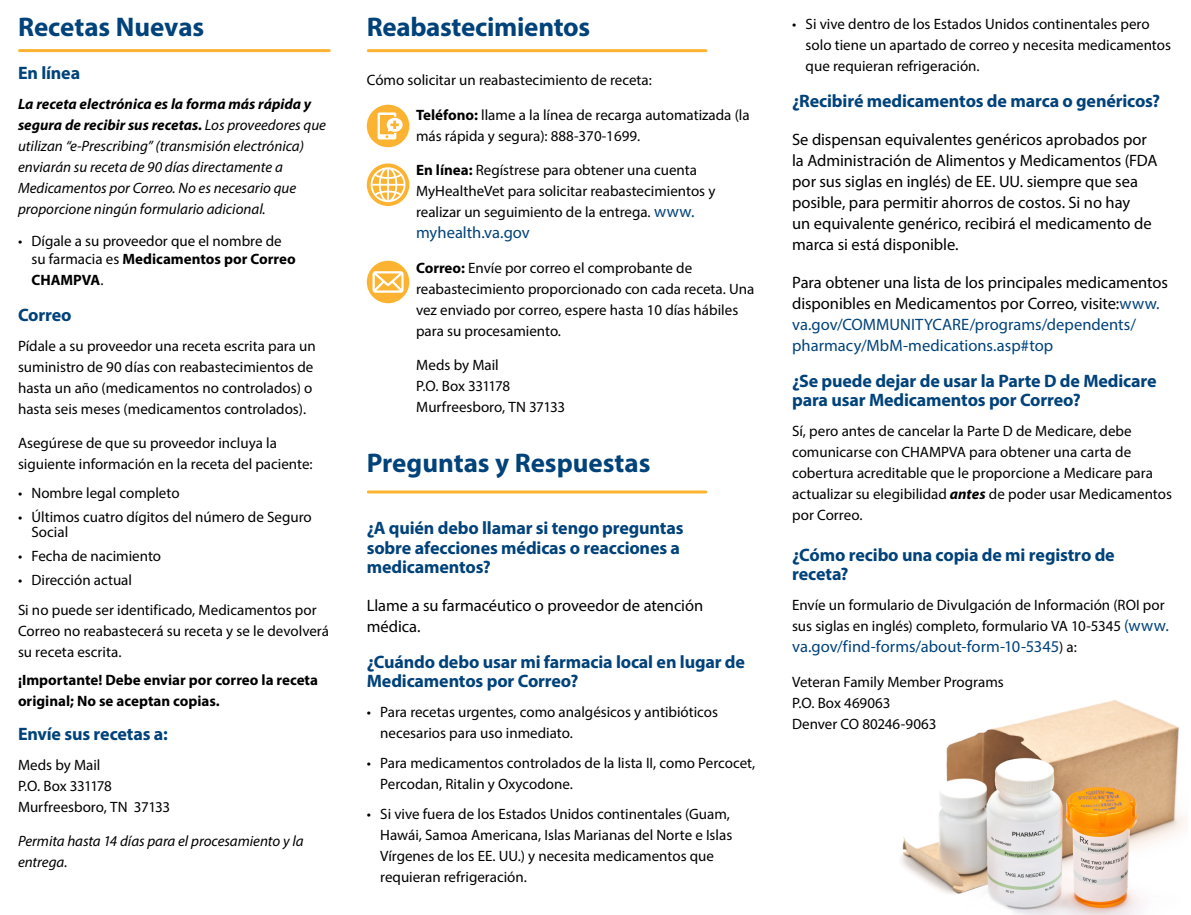
<style>
.page{position:relative;width:1191px;height:915px;background:#fff}
.page>*{position:absolute;margin:0;border:0;box-sizing:border-box;transform-origin:0 0}
.t1{font:700 27px "Myriad Pro";letter-spacing:-.005em;color:#00427a}
.t2{font:700 18px/19.5px "Myriad Pro";letter-spacing:-.01em;color:#00427a}
.t3{font:16.5px/21px "Myriad Pro";letter-spacing:-.005em;color:#000}
.t4{font:16.5px "Myriad Pro";color:#00427a}
.t5{font:15px/21px "Myriad Pro";color:#000}
.t6{font:italic 15px/21px "Myriad Pro";color:#000}
.t7{font:700 15px/21px "Myriad Pro";color:#000}
.s1{font-weight:700}
.s2{font-weight:400}
.s3{font-size:16.5px;color:#00427a}
.s4{color:#00427a}
.s5{font-weight:700;font-style:italic}
.s6{font-size:15px;color:#000}
</style>
<div class="page">
<hr style="left:368px;top:49px;width:338px;height:3px;background:#fcb331">
<hr style="left:368px;top:490px;width:338px;height:3px;background:#fcb331">
<hr style="left:20px;top:49px;width:309px;height:3px;background:#fcb331">
<div style="left:367px;top:105px;width:42px;height:42px;background:#fcb331;border-radius:50%"></div>
<svg style="left:377px;top:112px;width:26px;height:27px"></svg>
<svg style="left:367px;top:163px;width:42px;height:43px"></svg>
<svg style="left:371px;top:167px;width:34px;height:35px"></svg>
<div style="left:367px;top:260px;width:42px;height:43px;background:#fcb331;border-radius:50%"></div>
<svg style="left:372px;top:271px;width:31px;height:21px"></svg>
<img style="left:901px;top:700px;width:285px;height:214px">
<h1 class="t1" style="left:18px;top:9px;width:188px">Recetas Nuevas</h1>
<p class="t2" style="left:18px;top:63px;width:64px">En línea</p>
<p class="t6" style="left:18px;top:93px;width:309px"><span class="s1">La receta electrónica es la forma más rápida y segura de recibir sus recetas.</span> Los proveedores que utilizan “e-Prescribing” (transmisión electrónica) enviarán su receta de 90 días directamente a Medicamentos por Correo. No es necesario que proporcione ningún formulario adicional.</p>
<p class="t5" style="left:32px;top:231px;width:266px;line-height:18px;text-indent:-14px">• Dígale a su proveedor que el nombre de su farmacia es <span class="s1">Medicamentos por Correo</span></p>
<p class="t7" style="left:32px;top:269px;width:74px">CHAMPVA<span class="s2">.</span></p>
<p class="t2" style="left:18px;top:304px;width:55px">Correo</p>
<p class="t5" style="left:18px;top:335px;width:299px">Pídale a su proveedor una receta escrita para un suministro de 90 días con reabastecimientos de hasta un año (medicamentos no controlados) o hasta seis meses (medicamentos controlados).</p>
<p class="t5" style="left:18px;top:432px;width:296px">Asegúrese de que su proveedor incluya la siguiente información en la receta del paciente:</p>
<p class="t5" style="left:18px;top:482px;width:163px">• Nombre legal completo</p>
<p class="t5" style="left:32px;top:509px;width:282px;line-height:15px;text-indent:-14px">• Últimos cuatro dígitos del número de Seguro<br>Social</p>
<p class="t5" style="left:18px;top:545px;width:145px">• Fecha de nacimiento</p>
<p class="t5" style="left:18px;top:564px;width:300px;line-height:30px">• Dirección actual<br>Si no puede ser identificado, Medicamentos por</p>
<p class="t5" style="left:18px;top:620px;width:313px">Correo no reabastecerá su receta y se le devolverá su receta escrita.</p>
<p class="t7" style="left:18px;top:668px;width:301px">¡Importante! Debe enviar por correo la receta original; No se aceptan copias.</p>
<p class="t2" style="left:18px;top:723px;width:151px">Envíe sus recetas a:</p>
<p class="t5" style="left:18px;top:753px;width:153px">Meds by Mail<br>P.O. Box 331178<br>Murfreesboro, TN 37133</p>
<p class="t6" style="left:18px;top:830px;width:287px">Permita hasta 14 días para el procesamiento y la entrega.</p>
<h1 class="t1" style="left:367px;top:9px;width:225px">Reabastecimientos</h1>
<p class="t5" style="left:367px;top:69px;width:286px">Cómo solicitar un reabastecimiento de receta:</p>
<p class="t5" style="left:416px;top:104px;width:335px"><span class="s1">Teléfono:</span> llame a la línea de recarga automatizada (la más rápida y segura): 888-370-1699.</p>
<p class="t5" style="left:416px;top:159px;width:301px"><span class="s1">En línea:</span> Regístrese para obtener una cuenta<br>MyHealtheVet para solicitar reabastecimientos y realizar un seguimiento de la entrega. <span class="s3">www.</span></p>
<p class="t4" style="left:416px;top:222px;width:115px">myhealth.va.gov</p>
<p class="t5" style="left:416px;top:257px;width:340px"><span class="s1">Correo:</span> Envíe por correo el comprobante de reabastecimiento proporcionado con cada receta. Una vez enviado por correo, espere hasta 10 días hábiles para su procesamiento.</p>
<p class="t5" style="left:416px;top:354px;width:150px">Meds by Mail<br>P.O. Box 331178<br>Murfreesboro, TN 37133</p>
<h1 class="t1" style="left:367px;top:445px;width:285px">Preguntas y Respuestas</h1>
<p class="t2" style="left:367px;top:517px;width:318px">¿A quién debo llamar si tengo preguntas sobre afecciones médicas o reacciones a medicamentos?</p>
<p class="t3" style="left:367px;top:594px;width:338px">Llame a su farmacéutico o proveedor de atención médica.</p>
<p class="t2" style="left:367px;top:651px;width:380px">¿Cuándo debo usar mi farmacia local en lugar de<br>Medicamentos por Correo?</p>
<p class="t5" style="left:380px;top:701px;width:339px;text-indent:-14px">• Para recetas urgentes, como analgésicos y antibióticos necesarios para uso inmediato.</p>
<p class="t5" style="left:380px;top:752px;width:376px;text-indent:-14px">• Para medicamentos controlados de la lista II, como Percocet,<br>Percodan, Ritalin y Oxycodone.</p>
<p class="t5" style="left:380px;top:803px;width:353px;text-indent:-14px">• Si vive fuera de los Estados Unidos continentales (Guam, Hawái, Samoa Americana, Islas Marianas del Norte e Islas Vírgenes de los EE. UU.) y necesita medicamentos que requieran refrigeración.</p>
<p class="t5" style="left:805px;top:13px;width:367px;text-indent:-14px">• Si vive dentro de los Estados Unidos continentales pero solo tiene un apartado de correo y necesita medicamentos que requieran refrigeración.</p>
<p class="t2" style="left:792px;top:91px;width:369px">¿Recibiré medicamentos de marca o genéricos?</p>
<p class="t3" style="left:792px;top:128px;width:367px">Se dispensan equivalentes genéricos aprobados por la Administración de Alimentos y Medicamentos (FDA por sus siglas en inglés) de EE. UU. siempre que sea posible, para permitir ahorros de costos. Si no hay<br>un equivalente genérico, recibirá el medicamento de marca si está disponible.</p>
<p class="t3" style="left:792px;top:271px;width:377px">Para obtener una lista de los principales medicamentos disponibles en Medicamentos por Correo, visite:<span class="s4">www. va.gov/COMMUNITYCARE/programs/dependents/ pharmacy/MbM-medications.asp#top</span></p>
<p class="t2" style="left:792px;top:370px;width:366px">¿Se puede dejar de usar la Parte D de Medicare para usar Medicamentos por Correo?</p>
<p class="t5" style="left:792px;top:420px;width:381px">Sí, pero antes de cancelar la Parte D de Medicare, debe comunicarse con CHAMPVA para obtener una carta de cobertura acreditable que le proporcione a Medicare para actualizar su elegibilidad <span class="s5">antes</span> de poder usar Medicamentos por Correo.</p>
<p class="t2" style="left:792px;top:544px;width:324px">¿Cómo recibo una copia de mi registro de receta?</p>
<p class="t5" style="left:792px;top:594px;width:378px">Envíe un formulario de Divulgación de Información (ROI por sus siglas en inglés) completo, formulario VA 10-5345 <span class="s3">(www.</span></p>
<p class="t4" style="left:792px;top:636px;width:286px">va.gov/find-forms/about-form-10-5345<span class="s6">) a:</span></p>
<p class="t5" style="left:792px;top:670px;width:213px">Veteran Family Member Programs<br>P.O. Box 469063<br>Denver CO 80246-9063</p>
</div>
